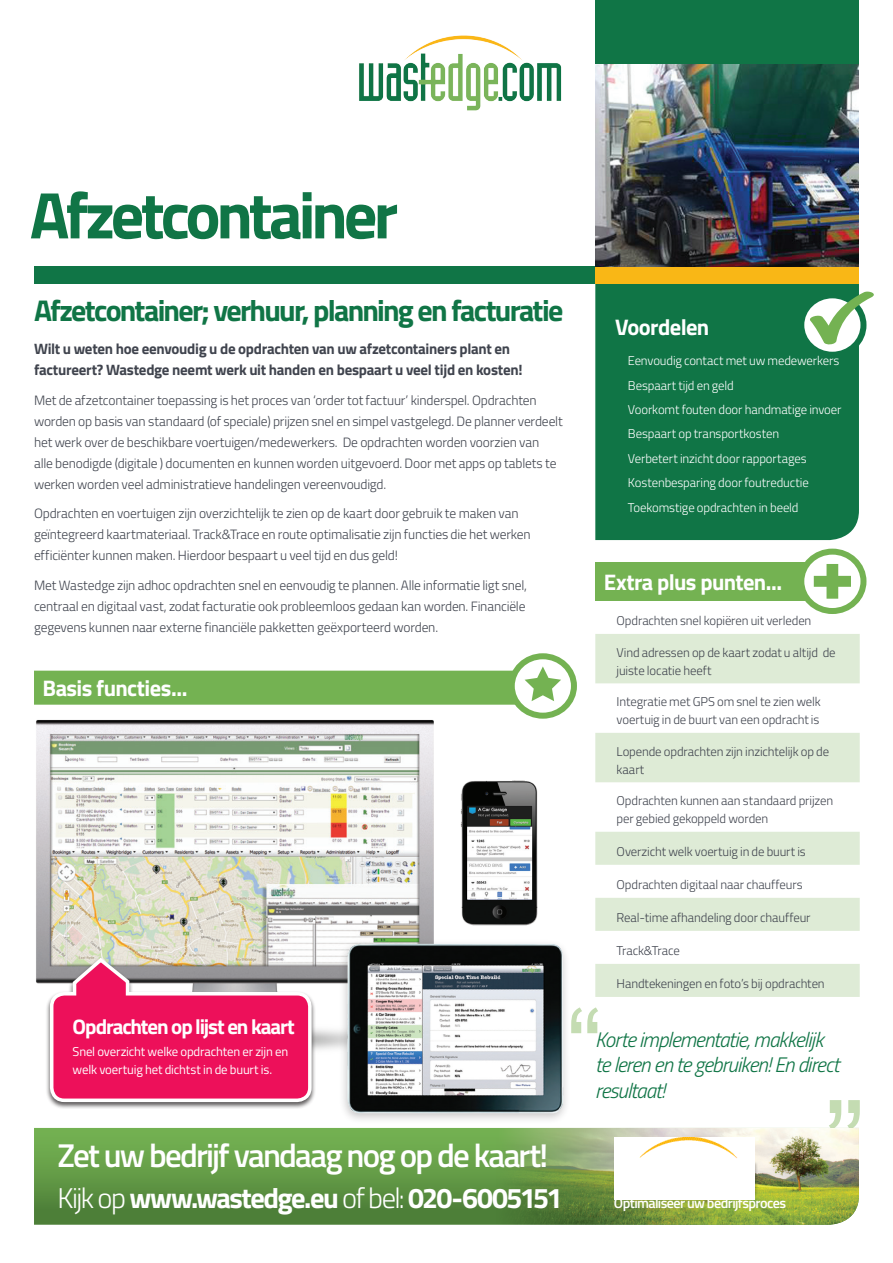
<style>
.page{position:relative;width:893px;height:1263px;background:#fff}
.page>*{position:absolute;margin:0;border:0;box-sizing:border-box;transform-origin:0 0}
.t1{font:700 66px "Titillium Web";letter-spacing:-.06em;color:#107546}
.t2{font:600 33px "Titillium Web";letter-spacing:-.055em;color:#fff}
.INTRO_TITLE{font:700 30px "Titillium Web";letter-spacing:-.06em;color:#107546}
.t3{font:700 28.5px "Titillium Web";letter-spacing:-.055em;color:#fff}
.t4{font:700 22.5px "Titillium Web";letter-spacing:-.025em;color:#fff}
.t5{font:italic 300 21px/25.5px "Titillium Web";letter-spacing:-.04em;color:#107546}
.t6{font:700 21px "Titillium Web";letter-spacing:-.055em;color:#fff}
.Body{font:700 15px/21px "Titillium Web";letter-spacing:-.02em;color:#40444e}
.t7{font:600 14.25px "Titillium Web";letter-spacing:-.04em;color:#fff}
.Body-2{font:300 13.5px/21px "Titillium Web";letter-spacing:-.015em;color:#40444e}
.t8{font:300 12.75px/18px "Titillium Web";letter-spacing:-.01em;color:#40444e}
.t9{font:300 12.75px "Titillium Web";letter-spacing:-.01em;color:#fff}
.Pink_Box_copy{font:12.75px/18px "Titillium Web";letter-spacing:-.015em;color:#fff}
.s1{font-weight:300}
</style>
<div class="page">
<div style="left:595px;top:283px;width:264px;height:257px;background:#107546"></div>
<svg style="left:801px;top:295px;width:62px;height:60px"></svg>
<div style="left:798px;top:292px;width:68px;height:66px;border:6px solid #107546;border-radius:50%"></div>
<svg style="left:512px;top:656px;width:62px;height:60px"></svg>
<div style="left:509px;top:653px;width:68px;height:66px;border:6px solid #74b252;border-radius:50%"></div>
<svg style="left:34px;top:666px;width:533px;height:39px"></svg>
<svg style="left:807px;top:290px;width:67px;height:56px"></svg>
<div style="left:595px;top:0;width:264px;height:266px;background:#107546"></div>
<div style="left:34px;top:266px;width:561px;height:17px;background:#107546"></div>
<div style="left:595px;top:266px;width:264px;height:17px;background:#f9b716"></div>
<div style="left:595px;top:562px;width:265px;height:39px;background:#74b252"></div>
<svg style="left:595px;top:634px;width:265px;height:363px;fill:#deebd6"></svg>
<svg style="left:801px;top:552px;width:62px;height:59px"></svg>
<div style="left:798px;top:549px;width:68px;height:65px;border:6px solid #74b252;border-radius:50%"></div>
<svg style="left:814px;top:564px;width:37px;height:35px"></svg>
<svg style="left:571px;top:1007px;width:27px;height:26px"></svg>
<svg style="left:829px;top:1100px;width:31px;height:28px"></svg>
<img style="left:36px;top:720px;width:398px;height:330px">
<div style="left:338px;top:939px;width:233px;height:186px;background:#fcfcfc"></div>
<img style="left:341px;top:938px;width:225px;height:181px">
<img style="left:595px;top:65px;width:264px;height:201px">
<img style="left:460px;top:780px;width:78px;height:146px">
<div style="left:45px;top:956px;width:271px;height:153px;background:#231f20;opacity:.75"></div>
<svg style="left:48px;top:955px;width:265px;height:149px;background:#de4577"></svg>
<svg style="left:34px;top:1128px;width:462px;height:97px;background:#619845"></svg>
<img style="left:496px;top:1128px;width:363px;height:97px">
<div style="left:613px;top:1138px;width:145px;height:67px;background:#231f20;opacity:.28"></div>
<img style="left:614px;top:1137px;width:140px;height:63px">
<img style="left:359px;top:35px;width:203px;height:76px">
<p class="t1" style="left:30px;top:165px;width:370px">Afzetcontainer</p>
<p class="INTRO_TITLE" style="left:34px;top:287px;width:531px">Afzetcontainer; verhuur, planning en facturatie</p>
<p class="Body" style="left:34px;top:338px;width:490px">Wilt u weten hoe eenvoudig u de opdrachten van uw afzetcontainers plant en factureert? Wastedge neemt werk uit handen en bespaart u veel tijd en kosten!</p>
<p class="Body-2" style="left:34px;top:389px;width:530px">Met de afzetcontainer toepassing is het proces van ‘order tot factuur’ kinderspel. Opdrachten worden op basis van standaard (of speciale) prijzen snel en simpel vastgelegd. De planner verdeelt het werk over de beschikbare voertuigen/medewerkers. De opdrachten worden voorzien van<br>alle benodigde (digitale ) documenten en kunnen worden uitgevoerd. Door met apps op tablets te werken worden veel administratieve handelingen vereenvoudigd.</p>
<p class="Body-2" style="left:34px;top:502px;width:498px">Opdrachten en voertuigen zijn overzichtelijk te zien op de kaart door gebruik te maken van geïntegreerd kaartmateriaal. Track&amp;Trace en route optimalisatie zijn functies die het werken efficiënter kunnen maken. Hierdoor bespaart u veel tijd en dus geld!</p>
<p class="Body-2" style="left:34px;top:574px;width:495px">Met Wastedge zijn adhoc opdrachten snel en eenvoudig te plannen. Alle informatie ligt snel, centraal en digitaal vast, zodat facturatie ook probleemloos gedaan kan worden. Financiële gegevens kunnen naar externe financiële pakketten geëxporteerd worden.</p>
<p class="t4" style="left:43px;top:671px;width:146px">Basis functies...</p>
<p class="t6" style="left:73px;top:1010px;width:224px">Opdrachten op lijst en kaart</p>
<p class="Pink_Box_copy" style="left:73px;top:1042px;width:217px">Snel overzicht welke opdrachten er zijn en welk voertuig het dichtst in de buurt is.</p>
<p class="t4" style="left:615px;top:309px;width:96px">Voordelen</p>
<p class="t9" style="left:628px;top:352px;width:213px">Eenvoudig contact met uw medewerkers</p>
<p class="t9" style="left:628px;top:376px;width:107px">Bespaart tijd en geld</p>
<p class="t9" style="left:628px;top:400px;width:215px">Voorkomt fouten door handmatige invoer</p>
<p class="t9" style="left:628px;top:425px;width:153px">Bespaart op transportkosten</p>
<p class="t9" style="left:628px;top:449px;width:180px">Verbetert inzicht door rapportages</p>
<p class="t9" style="left:628px;top:473px;width:182px">Kostenbesparing door foutreductie</p>
<p class="t9" style="left:628px;top:498px;width:172px">Toekomstige opdrachten in beeld</p>
<p class="t4" style="left:604px;top:565px;width:180px">Extra plus punten...</p>
<p class="t8" style="left:617px;top:610px;width:196px">Opdrachten snel kopiëren uit verleden</p>
<p class="t8" style="left:617px;top:643px;width:221px">Vind adressen op de kaart zodat u altijd de juiste locatie heeft</p>
<p class="t8" style="left:617px;top:692px;width:206px">Integratie met GPS om snel te zien welk voertuig in de buurt van een opdracht is</p>
<p class="t8" style="left:617px;top:742px;width:214px">Lopende opdrachten zijn inzichtelijk op de kaart</p>
<p class="t8" style="left:617px;top:791px;width:218px">Opdrachten kunnen aan standaard prijzen per gebied gekoppeld worden</p>
<p class="t8" style="left:617px;top:841px;width:191px">Overzicht welk voertuig in de buurt is</p>
<p class="t8" style="left:617px;top:874px;width:188px">Opdrachten digitaal naar chauffeurs</p>
<p class="t8" style="left:617px;top:907px;width:195px">Real-time afhandeling door chauffeur</p>
<p class="t8" style="left:617px;top:940px;width:65px">Track&amp;Trace</p>
<p class="t8" style="left:617px;top:973px;width:210px">Handtekeningen en foto’s bij opdrachten</p>
<p class="t5" style="left:595px;top:1026px;width:246px">Korte implementatie, makkelijk te leren en te gebruiken! En direct resultaat!</p>
<p class="t2" style="left:57px;top:1131px;width:492px">Zet uw bedrijf vandaag nog op de kaart!</p>
<p class="t3" style="left:57px;top:1176px;width:507px"><span class="s1">Kijk op</span> www.wastedge.eu <span class="s1">of bel:</span> 020-6005151</p>
<p class="t7" style="left:614px;top:1192px;width:174px">Optimaliseer uw bedrijfsproces</p>
</div>
